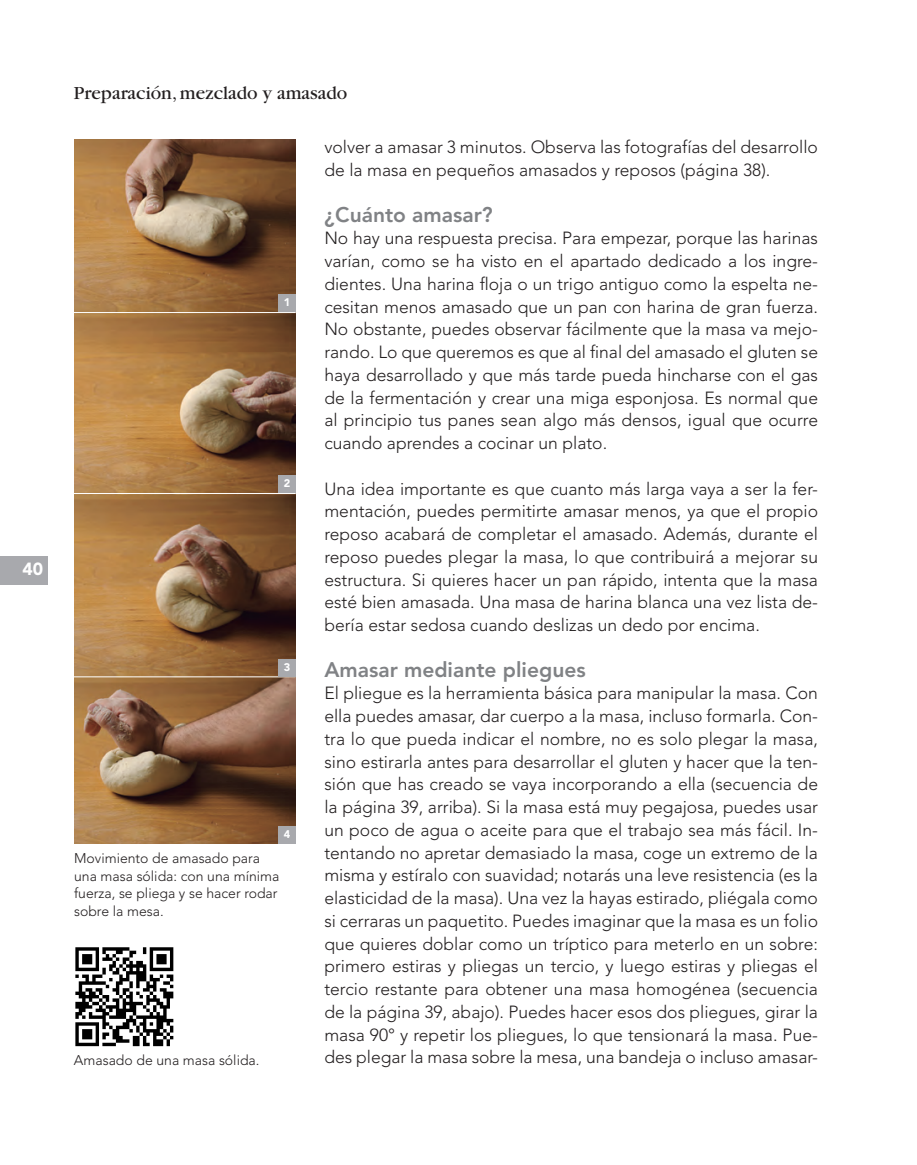
<style>
.page{position:relative;width:917px;height:1165px;background:#fff}
.page>*{position:absolute;margin:0;border:0;box-sizing:border-box;transform-origin:0 0}
.t1{font:800 21px "Avenir";color:#808285}
.t2{font:19.25px "Garamond";color:#231f20}
.t3{font:300 17.5px/22.8px "Avenir";color:#231f20;text-align:justify}
.t4{font:900 17.5px "Avenir";color:#fff}
.t5{font:300 14px/17.5px "Avenir";color:#231f20}
.t6{font:900 11.03px "Avenir";color:#fff}
</style>
<div class="page">
<div style="left:0;top:556px;width:48px;height:29px;background:#a8a9ad"></div>
<img style="left:74px;top:139px;width:222px;height:704px">
<hr style="left:74px;top:312px;width:222px;height:1px;background:#fff">
<hr style="left:74px;top:493px;width:222px;height:1px;background:#fff">
<hr style="left:74px;top:676px;width:222px;height:1px;background:#fff">
<div style="left:278px;top:295px;width:18px;height:17px;background:#a8a9ad"></div>
<div style="left:278px;top:476px;width:18px;height:17px;background:#a8a9ad"></div>
<div style="left:278px;top:659px;width:18px;height:17px;background:#a8a9ad"></div>
<div style="left:278px;top:826px;width:18px;height:17px;background:#a8a9ad"></div>
<img style="left:75px;top:947px;width:99px;height:100px">
<p class="t4" style="left:22px;top:558px;width:22px">40</p>
<p class="t2" style="left:74px;top:83px;width:275px">Preparación, mezclado y amasado</p>
<p class="t3" style="left:324px;top:136px;width:495px">volver a amasar 3 minutos. Observa las fotografías del desarrollo de la masa en pequeños amasados y reposos (página 38).</p>
<p class="t1" style="left:324px;top:202px;width:170px">¿Cuánto amasar?</p>
<p class="t3" style="left:324px;top:227px;width:495px">No hay una respuesta precisa. Para empezar, porque las harinas varían, como se ha visto en el apartado dedicado a los ingre&shy;dientes. Una harina floja o un trigo antiguo como la espelta ne&shy;cesitan menos amasado que un pan con harina de gran fuerza.<br>No obstante, puedes observar fácilmente que la masa va mejo&shy;rando. Lo que queremos es que al final del amasado el gluten se haya desarrollado y que más tarde pueda hincharse con el gas de la fermentación y crear una miga esponjosa. Es normal que al principio tus panes sean algo más densos, igual que ocurre cuando aprendes a cocinar un plato.</p>
<p class="t3" style="left:324px;top:477px;width:495px">Una idea importante es que cuanto más larga vaya a ser la fer&shy;mentación, puedes permitirte amasar menos, ya que el propio reposo acabará de completar el amasado. Además, durante el reposo puedes plegar la masa, lo que contribuirá a mejorar su estructura. Si quieres hacer un pan rápido, intenta que la masa esté bien amasada. Una masa de harina blanca una vez lista de&shy;bería estar sedosa cuando deslizas un dedo por encima.</p>
<p class="t1" style="left:324px;top:657px;width:263px">Amasar mediante pliegues</p>
<p class="t3" style="left:324px;top:682px;width:495px">El pliegue es la herramienta básica para manipular la masa. Con ella puedes amasar, dar cuerpo a la masa, incluso formarla. Con&shy;tra lo que pueda indicar el nombre, no es solo plegar la masa, sino estirarla antes para desarrollar el gluten y hacer que la ten&shy;sión que has creado se vaya incorporando a ella (secuencia de la página 39, arriba). Si la masa está muy pegajosa, puedes usar un poco de agua o aceite para que el trabajo sea más fácil. In&shy;tentando no apretar demasiado la masa, coge un extremo de la misma y estíralo con suavidad; notarás una leve resistencia (es la elasticidad de la masa). Una vez la hayas estirado, pliégala como si cerraras un paquetito. Puedes imaginar que la masa es un folio que quieres doblar como un tríptico para meterlo en un sobre: primero estiras y pliegas un tercio, y luego estiras y pliegas el tercio restante para obtener una masa homogénea (secuencia de la página 39, abajo). Puedes hacer esos dos pliegues, girar la masa 90° y repetir los pliegues, lo que tensionará la masa. Pue&shy;des plegar la masa sobre la mesa, una bandeja o incluso amasar-</p>
<p class="t6" style="left:284px;top:296px;width:8px">1</p>
<p class="t6" style="left:284px;top:477px;width:8px">2</p>
<p class="t6" style="left:284px;top:660px;width:8px">3</p>
<p class="t6" style="left:284px;top:827px;width:8px">4</p>
<p class="t5" style="left:74px;top:849px;width:207px">Movimiento de amasado para una masa sólida: con una mínima fuerza, se pliega y se hacer rodar sobre la mesa.</p>
<p class="t5" style="left:74px;top:1052px;width:187px">Amasado de una masa sólida.</p>
</div>
